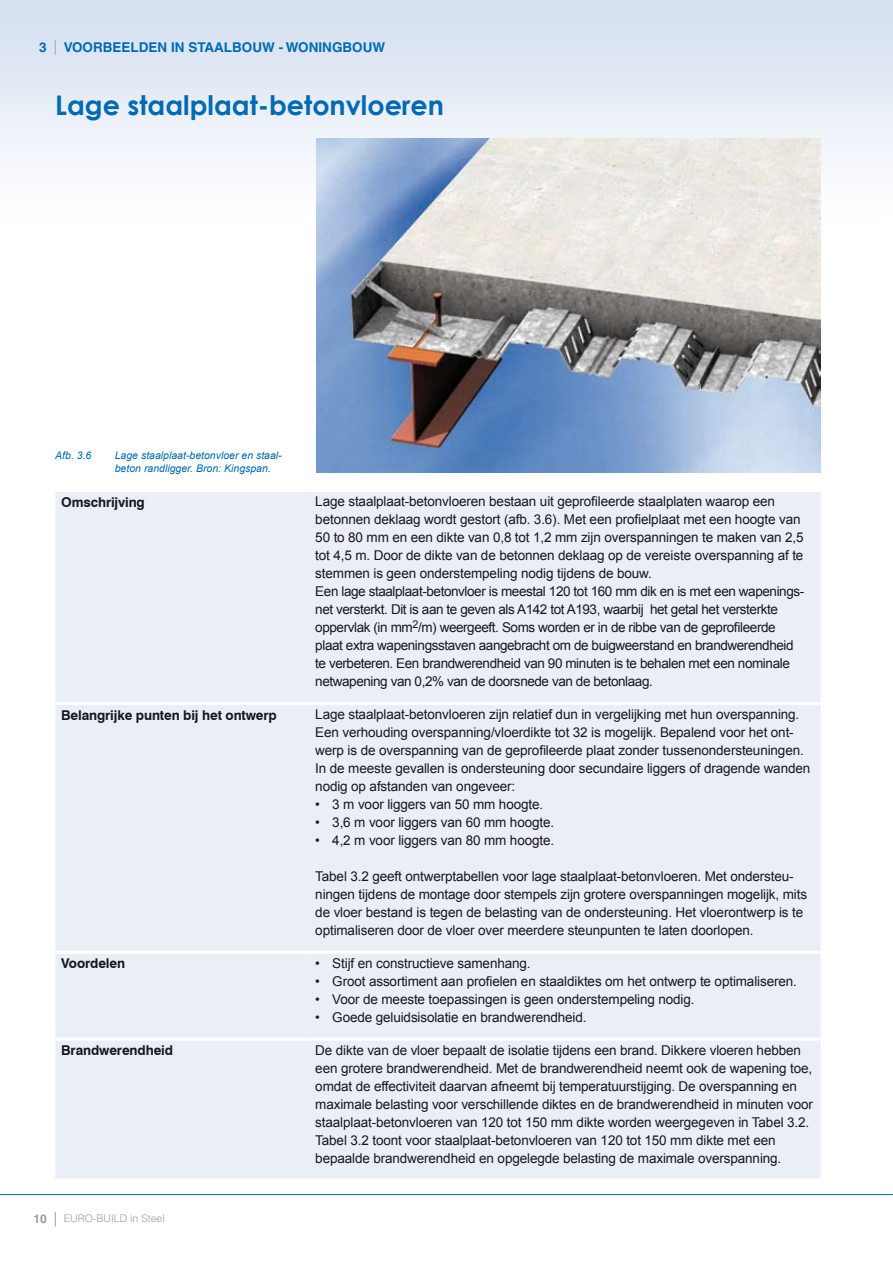
<style>
.page{position:relative;width:893px;height:1263px;background:#fff}
.page>*{position:absolute;margin:0;border:0;box-sizing:border-box;transform-origin:0 0}
.t1{font:700 27px "Century Gothic";color:#006ab2}
.t2{font:13.5px/18px "Arial";letter-spacing:-.01em;color:#1a171b}
.t3{font:13.5px/18px "Arial";letter-spacing:-.03em;color:#1a171b}
.t4{font:700 13.5px "Swiss 721 BT";letter-spacing:-.01em;color:#1a171b}
.t5{font:700 13.5px "Helvetica";color:#006ab2}
.t6{font:700 12px "Helvetica";color:#9c9d9f}
.t7{font:italic 10.5px/12.6px "Arial";color:#006ab2}
.t8{font:300 10.5px "Helvetica";color:#9c9d9f}
</style>
<div class="page">
<svg style="left:55px;top:1212px;width:1px;height:14px"></svg>
<hr style="left:0;top:1194px;width:893px;height:1px;background:#006ab2">
<svg style="left:55px;top:40px;width:1px;height:15px"></svg>
<img style="left:316px;top:138px;width:505px;height:334px">
<div style="left:55px;top:492px;width:766px;height:686px;background:#e9eef7"></div>
<hr style="left:55px;top:702px;width:254px;height:3px;background:#fff">
<hr style="left:309px;top:702px;width:512px;height:3px;background:#fff">
<hr style="left:55px;top:951px;width:254px;height:3px;background:#fff">
<hr style="left:309px;top:951px;width:512px;height:3px;background:#fff">
<hr style="left:55px;top:1037px;width:254px;height:3px;background:#fff">
<hr style="left:309px;top:1037px;width:512px;height:3px;background:#fff">
<p class="t5" style="left:39px;top:39px;width:9px">3</p>
<p class="t5" style="left:64px;top:39px;width:20px">VOOR</p>
<p class="t5" style="left:103px;top:39px;width:20px">BEELDEN</p>
<p class="t5" style="left:171px;top:39px;width:27px">IN STAAL</p>
<p class="t5" style="left:232px;top:39px;width:152px">BOUW - WONINGBOUW</p>
<h1 class="t1" style="left:55px;top:88px;width:390px">Lage staalplaat-betonvloeren</h1>
<p class="t7" style="left:55px;top:449px;width:38px">Afb. 3.6</p>
<p class="t7" style="left:115px;top:449px;width:168px">Lage staalplaat-betonvloer en staal&shy;beton randligger. Bron: Kingspan.</p>
<p class="t4" style="left:61px;top:494px;width:85px">Omschrijving</p>
<p class="t3" style="left:315px;top:493px;width:490px">Lage staalplaat-betonvloeren bestaan uit geprofileerde staalplaten waarop een betonnen deklaag wordt gestort (afb. 3.6). Met een profielplaat met een hoogte van 50 to 80 mm en een dikte van 0,8 tot 1,2 mm zijn overspanningen te maken van 2,5 tot 4,5 m. Door de dikte van de betonnen deklaag op de vereiste overspanning af te stemmen is geen onderstempeling nodig tijdens de bouw.<br>Een lage staalplaat-betonvloer is meestal 120 tot 160 mm dik en is met een wapenings&shy;net versterkt. Dit is aan te geven als A142 tot A193, waarbij het getal het versterkte oppervlak (in mm<sup>2</sup>/m) weergeeft. Soms worden er in de ribbe van de geprofileerde plaat extra wapeningsstaven aangebracht om de buigweerstand en brandwerendheid te verbeteren. Een brandwerendheid van 90 minuten is te behalen met een nominale netwapening van 0,2% van de doorsnede van de betonlaag.</p>
<p class="t4" style="left:61px;top:707px;width:217px">Belangrijke punten bij het ontwerp</p>
<p class="t2" style="left:315px;top:705px;width:496px">Lage staalplaat-betonvloeren zijn relatief dun in vergelijking met hun overspanning.<br>Een verhouding overspanning/vloerdikte tot 32 is mogelijk. Bepalend voor het ont&shy;werp is de overspanning van de geprofileerde plaat zonder tussenondersteuningen.<br>In de meeste gevallen is ondersteuning door secundaire liggers of dragende wanden nodig op afstanden van ongeveer:</p>
<p class="t2" style="left:315px;top:795px;width:229px">• 3 m voor liggers van 50 mm hoogte.</p>
<p class="t2" style="left:315px;top:813px;width:240px">• 3,6 m voor liggers van 60 mm hoogte.</p>
<p class="t2" style="left:315px;top:831px;width:240px">• 4,2 m voor liggers van 80 mm hoogte.</p>
<p class="t2" style="left:315px;top:867px;width:493px">Tabel 3.2 geeft ontwerptabellen voor lage staalplaat-betonvloeren. Met ondersteu&shy;ningen tijdens de montage door stempels zijn grotere overspanningen mogelijk, mits de vloer bestand is tegen de belasting van de ondersteuning. Het vloerontwerp is te optimaliseren door de vloer over meerdere steunpunten te laten doorlopen.</p>
<p class="t4" style="left:61px;top:955px;width:65px">Voordelen</p>
<p class="t2" style="left:315px;top:954px;width:217px">• Stijf en constructieve samenhang.</p>
<p class="t2" style="left:315px;top:972px;width:483px">• Groot assortiment aan profielen en staaldiktes om het ontwerp te optimaliseren.</p>
<p class="t2" style="left:315px;top:990px;width:381px">• Voor de meeste toepassingen is geen onderstempeling nodig.</p>
<p class="t2" style="left:315px;top:1008px;width:273px">• Goede geluidsisolatie en brandwerendheid.</p>
<p class="t4" style="left:61px;top:1042px;width:113px">Brandwerendheid</p>
<p class="t2" style="left:315px;top:1041px;width:499px">De dikte van de vloer bepaalt de isolatie tijdens een brand. Dikkere vloeren hebben een grotere brandwerendheid. Met de brandwerendheid neemt ook de wapening toe, omdat de effectiviteit daarvan afneemt bij temperatuurstijging. De overspanning en maximale belasting voor verschillende diktes en de brandwerendheid in minuten voor staalplaat-betonvloeren van 120 tot 150 mm dikte worden weergegeven in Tabel 3.2.<br>Tabel 3.2 toont voor staalplaat-betonvloeren van 120 tot 150 mm dikte met een bepaalde brandwerendheid en opgelegde belasting de maximale overspanning.</p>
<p class="t6" style="left:33px;top:1211px;width:15px">10</p>
<p class="t8" style="left:64px;top:1212px;width:102px">EURO-BUILD in Steel</p>
</div>
